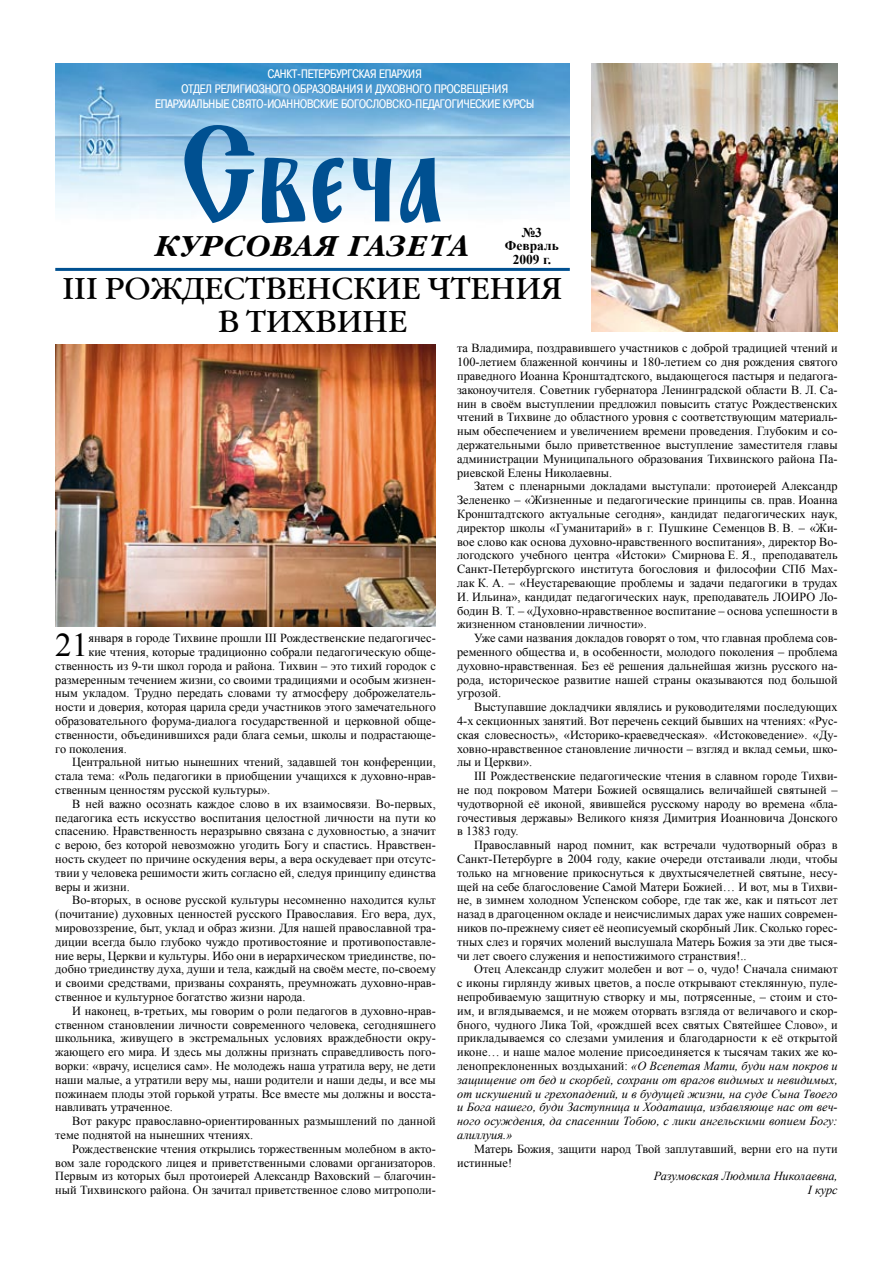
<style>
.page{position:relative;width:893px;height:1263px;background:#fff}
.page>*{position:absolute;margin:0;border:0;box-sizing:border-box;transform-origin:0 0}
.t1{font:144px "Evangelie A";color:#005091}
.t2{font:33.15px "Times New Roman";color:#000}
.t3{font:30px/33px "Garamond Book C";color:#000;text-align:center}
.t4{font:italic 700 28.5px "Garamond C";letter-spacing:.06em;color:#000}
.t5{font:700 13.5px/13.8px "Times New Roman";color:#000;text-align:center}
.t6{font:12.3px/13.8px "Times New Roman";color:#000;text-align:justify}
.t7{font:12.3px/14.7px "Pragmatica Cond C";color:#fff;text-align:center}
.t8{font:italic 12.3px/13.8px "Times New Roman";color:#000;text-align:right}
.s1{font-style:italic}
</style>
<div class="page">
<img style="left:55px;top:64px;width:515px;height:147px">
<hr style="left:55px;top:268px;width:515px;height:3px;background:#005091">
<img style="left:55px;top:344px;width:381px;height:282px">
<img style="left:591px;top:64px;width:247px;height:268px">
<p class="t7" style="left:155px;top:67px;width:381px">САНКТ-ПЕТЕРБУРГСКАЯ ЕПАРХИЯ<br>ОТДЕЛ РЕЛИГИОЗНОГО ОБРАЗОВАНИЯ И ДУХОВНОГО ПРОСВЕЩЕНИЯ<br>ЕПАРХИАЛЬНЫЕ СВЯТО-ИОАННОВСКИЕ БОГОСЛОВСКО-ПЕДАГОГИЧЕСКИЕ КУРСЫ</p>
<h1 class="t1" style="left:182px;top:87px;width:263px">Свеча</h1>
<h3 class="t4" style="left:156px;top:230px;width:314px">КУРСОВАЯ ГАЗЕТА</h3>
<p class="t5" style="left:505px;top:225px;width:55px">№3<br>Февраль<br>2009 г.</p>
<h3 class="t3" style="left:63px;top:274px;width:501px">III РОЖДЕСТВЕНСКИЕ ЧТЕНИЯ<br>В ТИХВИНЕ</h3>
<h2 class="t2" style="left:55px;top:623px;width:35px">21</h2>
<p class="t6" style="left:88px;top:631px;width:349px">января в городе Тихвине прошли III Рождественские педагогичес-</p>
<p class="t6" style="left:88px;top:645px;width:349px">кие чтения, которые традиционно собрали педагогическую обще-</p>
<p class="t6" style="left:55px;top:658px;width:382px">ственность из 9-ти школ города и района. Тихвин – это тихий городок с</p>
<p class="t6" style="left:55px;top:672px;width:382px">размеренным течением жизни, со своими традициями и особым жизнен-</p>
<p class="t6" style="left:55px;top:686px;width:382px">ным укладом. Трудно передать словами ту атмосферу доброжелатель-</p>
<p class="t6" style="left:55px;top:700px;width:382px">ности и доверия, которая царила среди участников этого замечательного</p>
<p class="t6" style="left:55px;top:714px;width:382px">образовательного форума-диалога государственной и церковной обще-</p>
<p class="t6" style="left:55px;top:727px;width:382px">ственности, объединившихся ради блага семьи, школы и подрастающе-</p>
<p class="t6" style="left:55px;top:741px;width:73px">го поколения.</p>
<p class="t6" style="left:72px;top:755px;width:365px">Центральной нитью нынешних чтений, задавшей тон конференции,</p>
<p class="t6" style="left:55px;top:769px;width:381px">стала тема: «Роль педагогики в приобщении учащихся к духовно-нрав-</p>
<p class="t6" style="left:55px;top:783px;width:217px">ственным ценностям русской культуры».</p>
<p class="t6" style="left:72px;top:796px;width:365px">В ней важно осознать каждое слово в их взаимосвязи. Во-первых,</p>
<p class="t6" style="left:55px;top:810px;width:382px">педагогика есть искусство воспитания целостной личности на пути ко</p>
<p class="t6" style="left:55px;top:824px;width:382px">спасению. Нравственность неразрывно связана с духовностью, а значит</p>
<p class="t6" style="left:55px;top:838px;width:382px">с верою, без которой невозможно угодить Богу и спастись. Нравствен-</p>
<p class="t6" style="left:55px;top:852px;width:382px">ность скудеет по причине оскудения веры, а вера оскудевает при отсутс-</p>
<p class="t6" style="left:55px;top:865px;width:382px">твии у человека решимости жить согласно ей, следуя принципу един-ства</p>
<p class="t6" style="left:55px;top:879px;width:76px">веры и жизни.</p>
<p class="t6" style="left:72px;top:893px;width:365px">Во-вторых, в основе русской культуры несомненно находится культ</p>
<p class="t6" style="left:55px;top:907px;width:382px">(почитание) духовных ценностей русского Православия. Его вера, дух,</p>
<p class="t6" style="left:55px;top:921px;width:382px">мировоззрение, быт, уклад и образ жизни. Для нашей православной тра-</p>
<p class="t6" style="left:55px;top:934px;width:382px">диции всегда было глубоко чуждо противостояние и противопоставле-</p>
<p class="t6" style="left:55px;top:948px;width:382px">ние веры, Церкви и культуры. Ибо они в иерархическом триединстве, по-</p>
<p class="t6" style="left:55px;top:962px;width:382px">добно триединству духа, души и тела, каждый на своём месте, по-своему</p>
<p class="t6" style="left:55px;top:976px;width:381px">и своими средствами, призваны сохранять, преумножать духовно-нрав-</p>
<p class="t6" style="left:55px;top:990px;width:252px">ственное и культурное богатство жизни народа.</p>
<p class="t6" style="left:72px;top:1003px;width:364px">И наконец, в-третьих, мы говорим о роли педагогов в духовно-нрав-</p>
<p class="t6" style="left:55px;top:1017px;width:382px">ственном становлении личности современного человека, сегодняшнего</p>
<p class="t6" style="left:55px;top:1031px;width:382px">школьника, живущего в экстремальных условиях враждебности окру-</p>
<p class="t6" style="left:55px;top:1045px;width:382px">жающего его мира. И здесь мы должны признать справедливость пого-</p>
<p class="t6" style="left:55px;top:1059px;width:382px">ворки: «врачу, исцелися сам». Не молодежь наша утратила веру, не дети</p>
<p class="t6" style="left:55px;top:1072px;width:382px">наши малые, а утратили веру мы, наши родители и наши деды, и все мы</p>
<p class="t6" style="left:55px;top:1086px;width:382px">пожинаем плоды этой горькой утраты. Все вместе мы должны и восста-</p>
<p class="t6" style="left:55px;top:1100px;width:119px">навливать утраченное.</p>
<p class="t6" style="left:72px;top:1114px;width:365px">Вот ракурс православно-ориентированных размышлений по данной</p>
<p class="t6" style="left:55px;top:1128px;width:199px">теме поднятой на нынешних чтениях.</p>
<p class="t6" style="left:72px;top:1141px;width:365px">Рождественские чтения открылись торжественным молебном в акто-</p>
<p class="t6" style="left:55px;top:1155px;width:382px">вом зале городского лицея и приветственными словами организаторов.</p>
<p class="t6" style="left:55px;top:1169px;width:382px">Первым из которых был протоиерей Александр Ваховский – благочин-</p>
<p class="t6" style="left:55px;top:1183px;width:382px">ный Тихвинского района. Он зачитал приветственное слово митрополи-</p>
<p class="t6" style="left:457px;top:341px;width:382px">та Владимира, поздравившего участников с доброй традицией чтений и 100-летием блаженной кончины и 180-летием со дня рождения святого праведного Иоанна Кронштадтского, выдающегося пастыря и педагога&shy;законоучителя. Советник губернатора Ленинградской области В. Л. Са&shy;нин в своём выступлении предложил повысить статус Рождественских чтений в Тихвине до областного уровня с соответствующим материаль&shy;ным обеспечением и увеличением времени проведения. Глубоким и со&shy;держательными было приветственное выступление заместителя главы администрации Муниципального образования Тихвинского района Па&shy;риевской Елены Николаевны.</p>
<p class="t6" style="left:457px;top:479px;width:382px;text-indent:17px">Затем с пленарными докладами выступали: протоиерей Александр Зелененко – «Жизненные и педагогические принципы св. прав. Иоанна Кронштадтского актуальные сегодня», кандидат педагогических наук, директор школы «Гуманитарий» в г. Пушкине Семенцов В. В. – «Жи&shy;вое слово как основа духовно-нравственного воспитания», директор Во&shy;логодского учебного центра «Истоки» Смирнова Е. Я., преподаватель Санкт-Петербургского института богословия и философии СПб Мах&shy;лак К. А. – «Неустаревающие проблемы и задачи педагогики в трудах И. Ильина», кандидат педагогических наук, преподаватель ЛОИРО Ло&shy;бодин В. Т. – «Духовно-нравственное воспитание – основа успешности в жизненном становлении личности».</p>
<p class="t6" style="left:457px;top:631px;width:382px;text-indent:17px">Уже сами названия докладов говорят о том, что главная проблема сов&shy;ременного общества и, в особенности, молодого поколения – проблема духовно-нравственная. Без её решения дальнейшая жизнь русского на&shy;рода, историческое развитие нашей страны оказываются под большой угрозой.</p>
<p class="t6" style="left:457px;top:700px;width:382px;text-indent:17px">Выступавшие докладчики являлись и руководителями последующих 4-х секционных занятий. Вот перечень секций бывших на чтениях: «Рус&shy;ская словесность», «Историко-краеведческая». «Истоковедение». «Ду&shy;ховно-нравственное становление личности – взгляд и вклад семьи, шко&shy;лы и Церкви».</p>
<p class="t6" style="left:457px;top:769px;width:382px;text-indent:17px">III Рождественские педагогические чтения в славном городе Тихви&shy;не под покровом Матери Божией освящались величайшей святыней – чудотворной её иконой, явившейся русскому народу во времена «бла&shy;гочестивыя державы» Великого князя Димитрия Иоанновича Донского в 1383 году.</p>
<p class="t6" style="left:457px;top:838px;width:382px;text-indent:17px">Православный народ помнит, как встречали чудотворный образ в Санкт-Петербурге в 2004 году, какие очереди отстаивали люди, чтобы только на мгновение прикоснуться к двухтысячелетней святыне, несу&shy;щей на себе благословение Самой Матери Божией… И вот, мы в Тихви&shy;не, в зимнем холодном Успенском соборе, где так же, как и пятьсот лет назад в драгоценном окладе и неисчислимых дарах уже наших современ&shy;ников по-прежнему сияет её неописуемый скорбный Лик. Сколько горес&shy;тных слез и горячих молений выслушала Матерь Божия за эти две тыся&shy;чи лет своего служения и непостижимого странствия!..</p>
<p class="t6" style="left:457px;top:962px;width:382px;text-indent:17px">Отец Александр служит молебен и вот – о, чудо! Сначала снимают с иконы гирлянду живых цветов, а после открывают стеклянную, пуле&shy;непробиваемую защитную створку и мы, потрясенные, – стоим и сто&shy;им, и вглядываемся, и не можем оторвать взгляда от величавого и скор&shy;бного, чудного Лика Той, «рождшей всех святых Святейшее Слово», и прикладываемся со слезами умиления и благодарности к её открытой иконе… и наше малое моление присоединяется к тысячам таких же ко&shy;ленопреклоненных воздыханий: <span class="s1">«О Всепетая Мати, буди нам покров и защищение от бед и скорбей, сохрани от врагов видимых и невидимых, от искушений и грехопадений, и в будущей жизни, на суде Сына Твоего и Бога нашего, буди Заступница и Ходатаица, избавляюще нас от веч&shy;ного осуждения, да спасеннии Тобою, с лики ангельскими вопием Богу: алиллуия.»</span></p>
<p class="t6" style="left:457px;top:1141px;width:382px;text-indent:17px">Матерь Божия, защити народ Твой заплутавший, верни его на пути истинные!</p>
<p class="t8" style="left:654px;top:1169px;width:185px">Разумовская Людмила Николаевна,<br>I курс</p>
</div>
